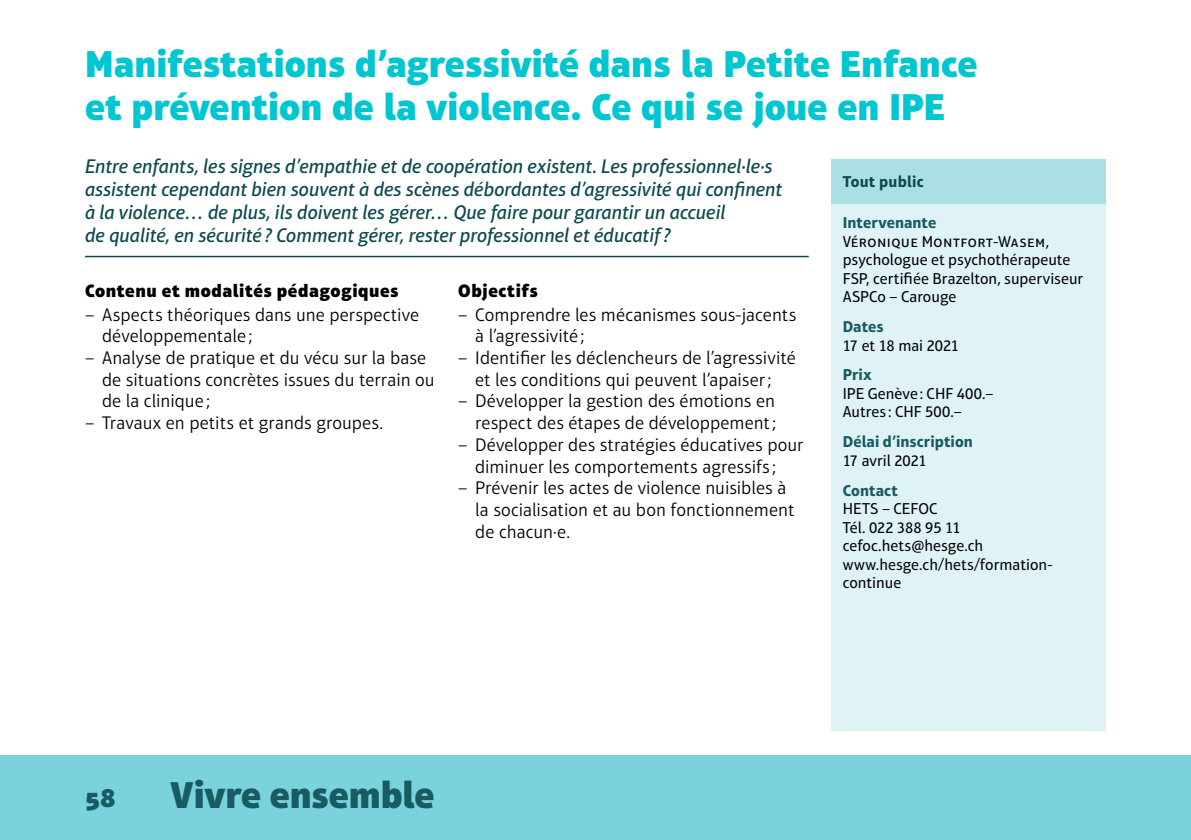
<style>
.page{position:relative;width:1191px;height:840px;background:#fff}
.page>*{position:absolute;margin:0;border:0;box-sizing:border-box;transform-origin:0 0}
.titre_focpe{font:900 38px/43px "Aptifer Sans LT Pro";color:#00c6d2}
.t1{font:900 38px "Aptifer Sans LT Pro";letter-spacing:-.005em;color:#185b62}
.t2{font:900 28px "Aptifer Sans LT Pro";color:#185b62}
.chapeau_focpe{font:italic 500 20px/23px "Aptifer Sans LT Pro";letter-spacing:-.005em;color:#0d494f}
.t3{font:300 18.4px/21.6px "Aptifer Sans LT Pro";color:#000}
.inter_focpe{font:900 18.2px "Aptifer Sans LT Pro";letter-spacing:.03em;color:#000}
.infotext_focpe{font:16px/18.4px "Aptifer Sans LT Pro";letter-spacing:.005em;color:#000}
.infotext_focpe-2{font:700 16px/18.4px "Aptifer Sans LT Pro";letter-spacing:.005em;color:#185b62}
.infotext_focpe-3{font:16px/18.4px "Aptifer Sans LT Pro";letter-spacing:-.015em;color:#000}
.info_cible_focpe{font:700 16px "Aptifer Sans LT Pro";letter-spacing:.015em;color:#0d494f}
.s1{font-weight:700;color:#185b62}
.s2{font-weight:400;color:#000}
</style>
<div class="page">
<div style="left:0;top:754px;width:1191px;height:85px;background:#7ad3dc"></div>
<div style="left:831px;top:159px;width:275px;height:571px;background:#dff2f5"></div>
<div style="left:831px;top:159px;width:275px;height:44px;background:#aadfe6"></div>
<hr style="left:85px;top:256px;width:723px;height:1px;background:#0d494f">
<p class="titre_focpe" style="left:85px;top:42px;width:894px">Manifestations d’agressivité dans la Petite Enfance et prévention de la violence. Ce qui se joue en IPE</p>
<p class="chapeau_focpe" style="left:85px;top:154px;width:699px">Entre enfants, les signes d’empathie et de coopération existent. Les professionnel·le·s assistent cependant bien souvent à des scènes débordantes d’agressivité qui confinent à la violence… de plus, ils doivent les gérer… Que faire pour garantir un accueil<br>de qualité, en sécurité ? Comment gérer, rester professionnel et éducatif?</p>
<p class="inter_focpe" style="left:85px;top:280px;width:315px">Contenu et modalités pédagogiques</p>
<p class="t3" style="left:102px;top:303px;width:319px;text-indent:-17px">− Aspects théoriques dans une perspective développementale ;</p>
<p class="t3" style="left:102px;top:347px;width:334px;text-indent:-17px">− Analyse de pratique et du vécu sur la base de situations concrètes issues du terrain ou de la clinique ;</p>
<p class="t3" style="left:85px;top:412px;width:299px">− Travaux en petits et grands groupes.</p>
<p class="info_cible_focpe" style="left:842px;top:172px;width:82px">Tout public</p>
<p class="infotext_focpe" style="left:842px;top:213px;width:242px"><span class="s1">Intervenante<br></span>Véronique Montfort-Wasem, psychologue et psychothérapeute<br>FSP, certifiée Brazelton, superviseur<br>ASPCo – Carouge</p>
<p class="infotext_focpe-3" style="left:842px;top:317px;width:118px"><span class="s1">Dates<br></span>17 et 18 mai 2021</p>
<p class="infotext_focpe" style="left:842px;top:365px;width:152px"><span class="s1">Prix<br></span>IPE Genève: CHF 400.–<br>Autres: CHF 500.–</p>
<p class="infotext_focpe-2" style="left:842px;top:432px;width:132px">Délai d’inscription<br><span class="s2">17 avril 2021</span></p>
<p class="infotext_focpe" style="left:842px;top:481px;width:211px"><span class="s1">Contact<br></span>HETS – CEFOC<br>Tél. 022 388 95 11 cefoc.hets@hesge.ch www.hesge.ch/hets/formation&shy;continue</p>
<p class="inter_focpe" style="left:458px;top:280px;width:81px">Objectifs</p>
<p class="t3" style="left:475px;top:303px;width:323px;text-indent:-17px">− Comprendre les mécanismes sous-jacents à l’agressivité ;</p>
<p class="t3" style="left:458px;top:347px;width:339px;text-align:center">− Identifier les déclencheurs de l’agressivité et les conditions qui peuvent l’apaiser;</p>
<p class="t3" style="left:458px;top:390px;width:319px;text-align:right">− Développer la gestion des émotions en respect des étapes de développement;</p>
<p class="t3" style="left:458px;top:433px;width:347px;text-align:center">− Développer des stratégies éducatives pour diminuer les comportements agressifs ;</p>
<p class="t3" style="left:475px;top:477px;width:321px;text-indent:-17px">− Prévenir les actes de violence nuisibles à la socialisation et au bon fonctionnement de chacun·e.</p>
<h2 class="t2" style="left:85px;top:779px;width:32px">58</h2>
<h1 class="t1" style="left:170px;top:771px;width:266px">Vivre ensemble</h1>
</div>
